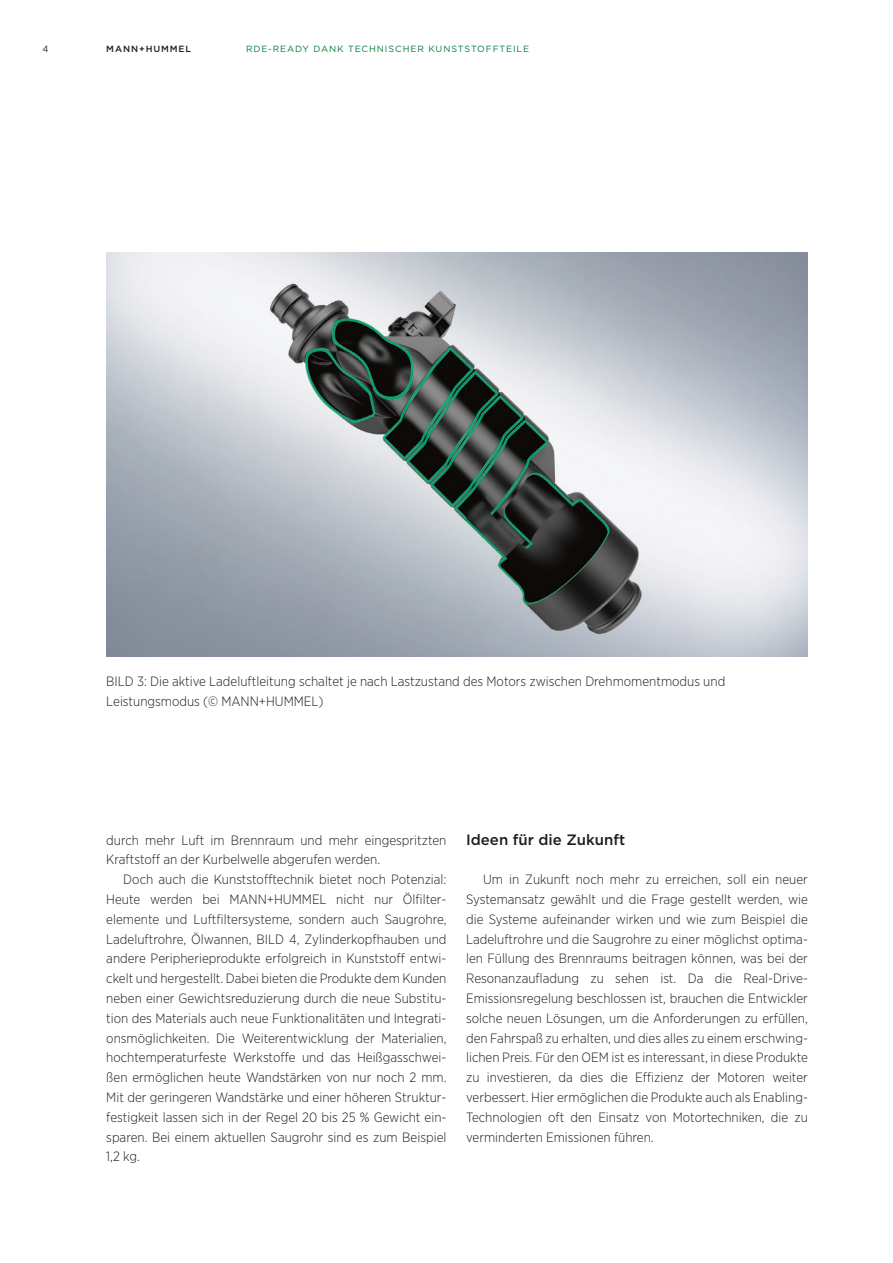
<style>
.page{position:relative;width:893px;height:1263px;background:#fff}
.page>*{position:absolute;margin:0;border:0;box-sizing:border-box;transform-origin:0 0}
.t1{font:500 15px "Gotham";color:#1d1d1b}
.t2{font:300 13.5px/19.8px "Gotham Narrow";color:#1d1d1b}
.t3{font:9px "Gotham";letter-spacing:.1em;color:#007f39}
.t4{font:500 9px "Gotham";letter-spacing:.1em;color:#1d1d1b}
.t5{font:9px "Gotham";color:#1d1d1b}
</style>
<div class="page">
<img style="left:106px;top:253px;width:702px;height:403px">
<p class="t5" style="left:43px;top:43px;width:8px">4</p>
<p class="t4" style="left:106px;top:44px;width:86px">MANN+HUMMEL</p>
<p class="t3" style="left:246px;top:43px;width:285px">RDE-READY DANK TECHNISCHER KUNSTSTOFFTEILE</p>
<p class="t2" style="left:106px;top:671px;width:620px">BILD 3: Die aktive Ladeluftleitung schaltet je nach Lastzustand des Motors zwischen Drehmomentmodus und<br>Leistungsmodus (© MANN+HUMMEL)</p>
<p class="t2" style="left:106px;top:829px;width:342px">durch mehr Luft im Brennraum und mehr eingespritzten<br>Kraftstoff an der Kurbelwelle abgerufen werden.</p>
<p class="t2" style="left:106px;top:869px;width:342px;text-align:justify;text-indent:17px">Doch auch die Kunststofftechnik bietet noch Potenzial:<br>Heute werden bei MANN+HUMMEL nicht nur Ölfilter&shy;elemente und Luftfiltersysteme, sondern auch Saugrohre, Ladeluftrohre, Ölwannen, BILD 4, Zylinderkopfhauben und andere Peripherieprodukte erfolgreich in Kunststoff entwi&shy;ckelt und hergestellt. Dabei bieten die Produkte dem Kunden neben einer Gewichtsreduzierung durch die neue Substitu&shy;tion des Materials auch neue Funktionalitäten und Integrati&shy;onsmöglichkeiten. Die Weiterentwicklung der Materialien, hochtemperaturfeste Werkstoffe und das Heißgasschwei&shy;ßen ermöglichen heute Wandstärken von nur noch 2 mm.<br>Mit der geringeren Wandstärke und einer höheren Struktur&shy;festigkeit lassen sich in der Regel 20 bis 25 % Gewicht ein&shy;sparen. Bei einem aktuellen Saugrohr sind es zum Beispiel 1,2 kg.</p>
<p class="t1" style="left:466px;top:831px;width:161px">Ideen für die Zukunft</p>
<p class="t2" style="left:466px;top:869px;width:343px;text-indent:17px">Um in Zukunft noch mehr zu erreichen, soll ein neuer Systemansatz gewählt und die Frage gestellt werden, wie die Systeme aufeinander wirken und wie zum Beispiel die Ladeluftrohre und die Saugrohre zu einer möglichst optima&shy;len Füllung des Brennraums beitragen können, was bei der Resonanzaufladung zu sehen ist. Da die Real-Drive-Emissionsregelung beschlossen ist, brauchen die Entwickler solche neuen Lösungen, um die Anforderungen zu erfüllen, den Fahrspaß zu erhalten, und dies alles zu einem erschwing&shy;lichen Preis. Für den OEM ist es interessant, in diese Produkte zu investieren, da dies die Effizienz der Motoren weiter verbessert. Hier ermöglichen die Produkte auch als Enabling-- Technologien oft den Einsatz von Motortechniken, die zu verminderten Emissionen führen.</p>
</div>
